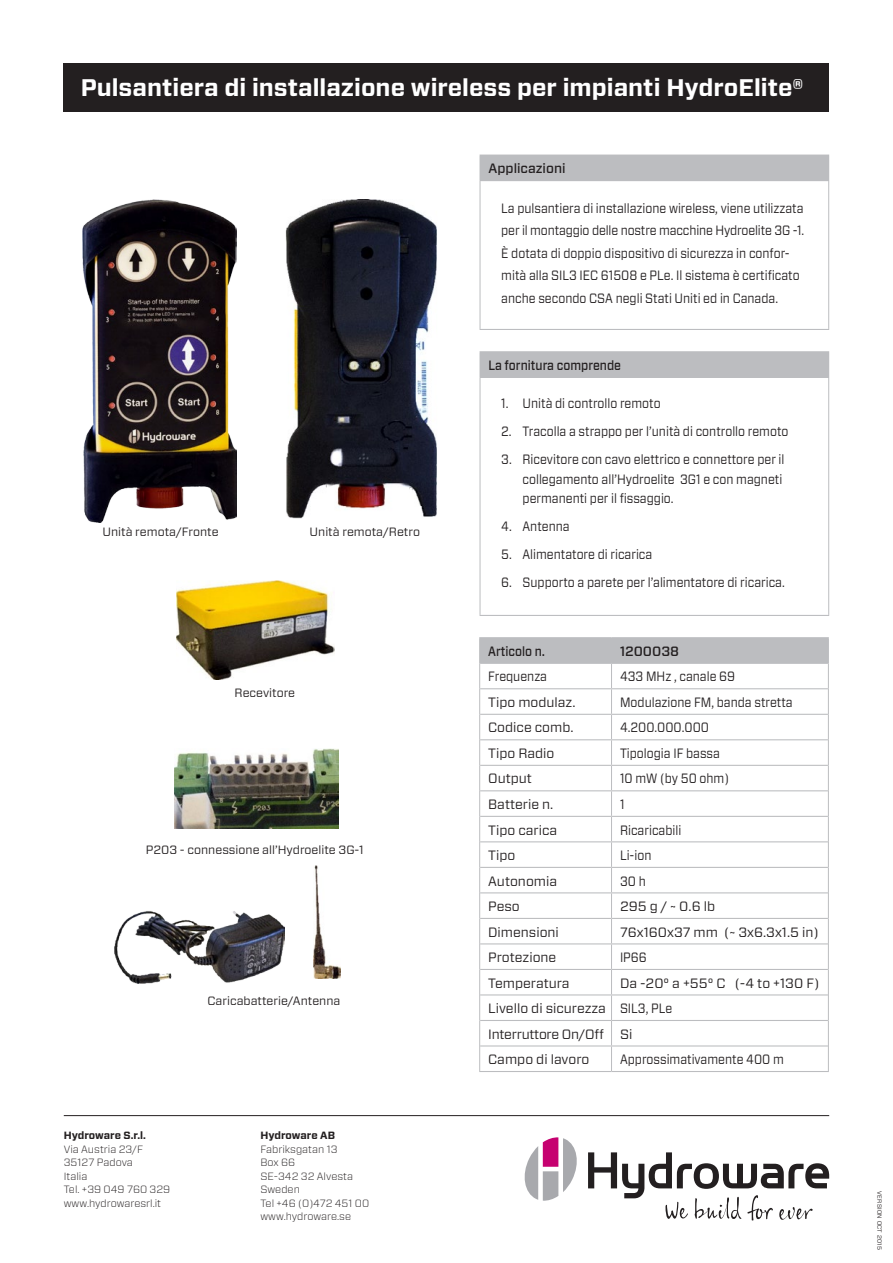
<style>
.page{position:relative;width:893px;height:1263px;background:#fff}
.page>*{position:absolute;margin:0;border:0;box-sizing:border-box;transform-origin:0 0}
.t1{font:700 24px "Forza";color:#fff}
.t2{font:13.5px/22.5px "Forza";color:#231f20;scale:.88 1}
.t3{font:13.5px "Forza";color:#231f20}
.t4{font:500 13.5px "Forza";color:#231f20;scale:.88 1}
.t5{font:500 13.5px "Forza";color:#231f20}
.t6{font:13.5px "Forza";letter-spacing:-.02em;color:#231f20}
.t7{font:12px "Forza";color:#231f20}
.t8{font:300 10.5px "Forza";color:#231f20}
.t9{font:700 10.5px "Forza";letter-spacing:-.005em;color:#231f20}
.t10{font:6px "Forza";letter-spacing:.05em;color:#231f20}
</style>
<div class="page">
<svg style="left:525px;top:1137px;width:52px;height:64px"></svg>
<svg style="left:588px;top:1152px;width:241px;height:68px"></svg>
<img style="left:313px;top:866px;width:28px;height:112px">
<img style="left:285px;top:200px;width:152px;height:319px">
<img style="left:174px;top:749px;width:164px;height:80px">
<img style="left:176px;top:581px;width:158px;height:99px">
<img style="left:83px;top:199px;width:153px;height:323px">
<hr style="left:611px;top:637px;width:218px;height:1px;background:#bcbdc0">
<hr style="left:479px;top:637px;width:132px;height:1px;background:#bcbdc0">
<hr style="left:479px;top:1071px;width:132px;height:1px;background:#bcbdc0">
<hr style="left:611px;top:1071px;width:218px;height:1px;background:#bcbdc0">
<svg style="left:479px;top:638px;width:350px;height:433px"></svg>
<div style="left:64px;top:64px;width:765px;height:48px;background:#231f20"></div>
<div style="left:480px;top:352px;width:349px;height:25px;background:#bcbdc0"></div>
<hr style="left:480px;top:377px;width:348px;height:1px;background:#bcbdc0">
<hr style="left:480px;top:351px;width:349px;height:1px;background:#bcbdc0">
<hr style="left:828px;top:377px;width:1px;height:238px;background:#bcbdc0">
<hr style="left:480px;top:377px;width:1px;height:238px;background:#bcbdc0">
<hr style="left:480px;top:615px;width:349px;height:1px;background:#bcbdc0">
<div style="left:480px;top:155px;width:349px;height:26px;background:#bcbdc0"></div>
<hr style="left:828px;top:181px;width:1px;height:148px;background:#bcbdc0">
<hr style="left:480px;top:181px;width:1px;height:148px;background:#bcbdc0">
<hr style="left:480px;top:329px;width:349px;height:1px;background:#bcbdc0">
<img style="left:115px;top:911px;width:170px;height:73px">
<hr style="left:64px;top:1115px;width:765px;height:1px;background:#231f20">
<p class="t1" style="left:81px;top:72px;width:724px">Pulsantiera di installazione wireless per impianti HydroElite®</p>
<p class="t7" style="left:102px;top:524px;width:118px">Unità remota/Fronte</p>
<p class="t7" style="left:310px;top:524px;width:112px">Unità remota/Retro</p>
<p class="t7" style="left:235px;top:684px;width:62px">Recevitore</p>
<p class="t7" style="left:146px;top:842px;width:219px">P203 - connessione all’Hydroelite 3G-1</p>
<p class="t7" style="left:207px;top:993px;width:134px">Caricabatterie/Antenna</p>
<p class="t9" style="left:64px;top:1129px;width:84px">Hydroware S.r.l.</p>
<p class="t8" style="left:64px;top:1142px;width:81px">Via Austria 23/F</p>
<p class="t8" style="left:64px;top:1155px;width:71px">35127 Padova</p>
<p class="t8" style="left:64px;top:1169px;width:25px">Italia</p>
<p class="t8" style="left:64px;top:1182px;width:108px">Tel. +39 049 760 329</p>
<p class="t8" style="left:64px;top:1196px;width:99px">www.hydrowaresrl.it</p>
<p class="t9" style="left:260px;top:1129px;width:76px">Hydroware AB</p>
<p class="t8" style="left:260px;top:1142px;width:79px">Fabriksgatan 13</p>
<p class="t8" style="left:260px;top:1155px;width:36px">Box 66</p>
<p class="t8" style="left:260px;top:1169px;width:94px">SE-342 32 Alvesta</p>
<p class="t8" style="left:260px;top:1182px;width:41px">Sweden</p>
<p class="t8" style="left:260px;top:1196px;width:110px">Tel +46 (0)472 451 00</p>
<p class="t8" style="left:260px;top:1209px;width:92px">www.hydroware.se</p>
<p class="t5" style="left:488px;top:160px;width:79px">Applicazioni</p>
<p class="t2" style="left:501px;top:197px;width:346px">La pulsantiera di installazione wireless, viene utilizzata per il montaggio delle nostre macchine Hydroelite 3G -1.<br>È dotata di doppio dispositivo di sicurezza in confor&shy;mità alla SIL3 IEC 61508 e PLe. Il sistema è certificato anche secondo CSA negli Stati Uniti ed in Canada.</p>
<p class="t4" style="left:488px;top:356px;width:152px">La fornitura comprende</p>
<p class="t2" style="left:501px;top:392px;width:183px">1. Unità di controllo remoto</p>
<p class="t2" style="left:501px;top:420px;width:328px">2. Tracolla a strappo per l’unità di controllo remoto</p>
<p class="t2" style="left:523px;top:449px;width:299px;line-height:19.5px;text-indent:-21px">3. Ricevitore con cavo elettrico e connettore per il collegamento all’Hydroelite 3G1 e con magneti permanenti per il fissaggio.</p>
<p class="t2" style="left:501px;top:515px;width:79px">4. Antenna</p>
<p class="t2" style="left:501px;top:543px;width:173px">5. Alimentatore di ricarica</p>
<p class="t2" style="left:501px;top:571px;width:324px">6. Supporto a parete per l’alimentatore di ricarica.</p>
<p class="t4" style="left:488px;top:642px;width:66px">Articolo n.</p>
<p class="t5" style="left:620px;top:642px;width:61px">1200038</p>
<p class="t2" style="left:488px;top:665px;width:68px">Frequenza</p>
<p class="t2" style="left:620px;top:665px;width:132px">433 MHz , canale 69</p>
<p class="t3" style="left:488px;top:693px;width:89px">Tipo modulaz.</p>
<p class="t2" style="left:620px;top:691px;width:198px">Modulazione FM, banda stretta</p>
<p class="t3" style="left:488px;top:719px;width:87px">Codice comb.</p>
<p class="t2" style="left:620px;top:716px;width:103px">4.200.000.000</p>
<p class="t3" style="left:488px;top:744px;width:68px">Tipo Radio</p>
<p class="t2" style="left:620px;top:742px;width:115px">Tipologia IF bassa</p>
<p class="t3" style="left:488px;top:770px;width:45px">Output</p>
<p class="t2" style="left:620px;top:767px;width:125px">10 mW (by 50 ohm)</p>
<p class="t3" style="left:488px;top:795px;width:67px">Batterie n.</p>
<p class="t2" style="left:620px;top:793px;width:7px">1</p>
<p class="t3" style="left:488px;top:821px;width:71px">Tipo carica</p>
<p class="t2" style="left:620px;top:818px;width:71px">Ricaricabili</p>
<p class="t3" style="left:488px;top:846px;width:29px">Tipo</p>
<p class="t2" style="left:620px;top:844px;width:37px">Li-ion</p>
<p class="t3" style="left:488px;top:872px;width:70px">Autonomia</p>
<p class="t2" style="left:620px;top:869px;width:31px">30 h</p>
<p class="t3" style="left:488px;top:897px;width:33px">Peso</p>
<p class="t3" style="left:620px;top:897px;width:97px">295 g / ~ 0.6 lb</p>
<p class="t3" style="left:488px;top:923px;width:72px">Dimensioni</p>
<p class="t3" style="left:620px;top:923px;width:200px">76x160x37 mm (~ 3x6.3x1.5 in)</p>
<p class="t3" style="left:488px;top:948px;width:70px">Protezione</p>
<p class="t2" style="left:620px;top:946px;width:32px">IP66</p>
<p class="t3" style="left:488px;top:974px;width:83px">Temperatura</p>
<p class="t3" style="left:620px;top:974px;width:201px">Da -20° a +55° C (-4 to +130 F)</p>
<p class="t3" style="left:488px;top:999px;width:119px">Livello di sicurezza</p>
<p class="t2" style="left:620px;top:997px;width:61px">SIL3, PLe</p>
<p class="t6" style="left:488px;top:1025px;width:117px">Interruttore On/Off</p>
<p class="t3" style="left:620px;top:1025px;width:14px">Si</p>
<p class="t3" style="left:488px;top:1050px;width:103px">Campo di lavoro</p>
<p class="t2" style="left:620px;top:1048px;width:188px">Approssimativamente 400 m</p>
<p class="t10" style="left:884px;top:1191px;width:60px;rotate:90deg">VERSION OCT 2015</p>
</div>
